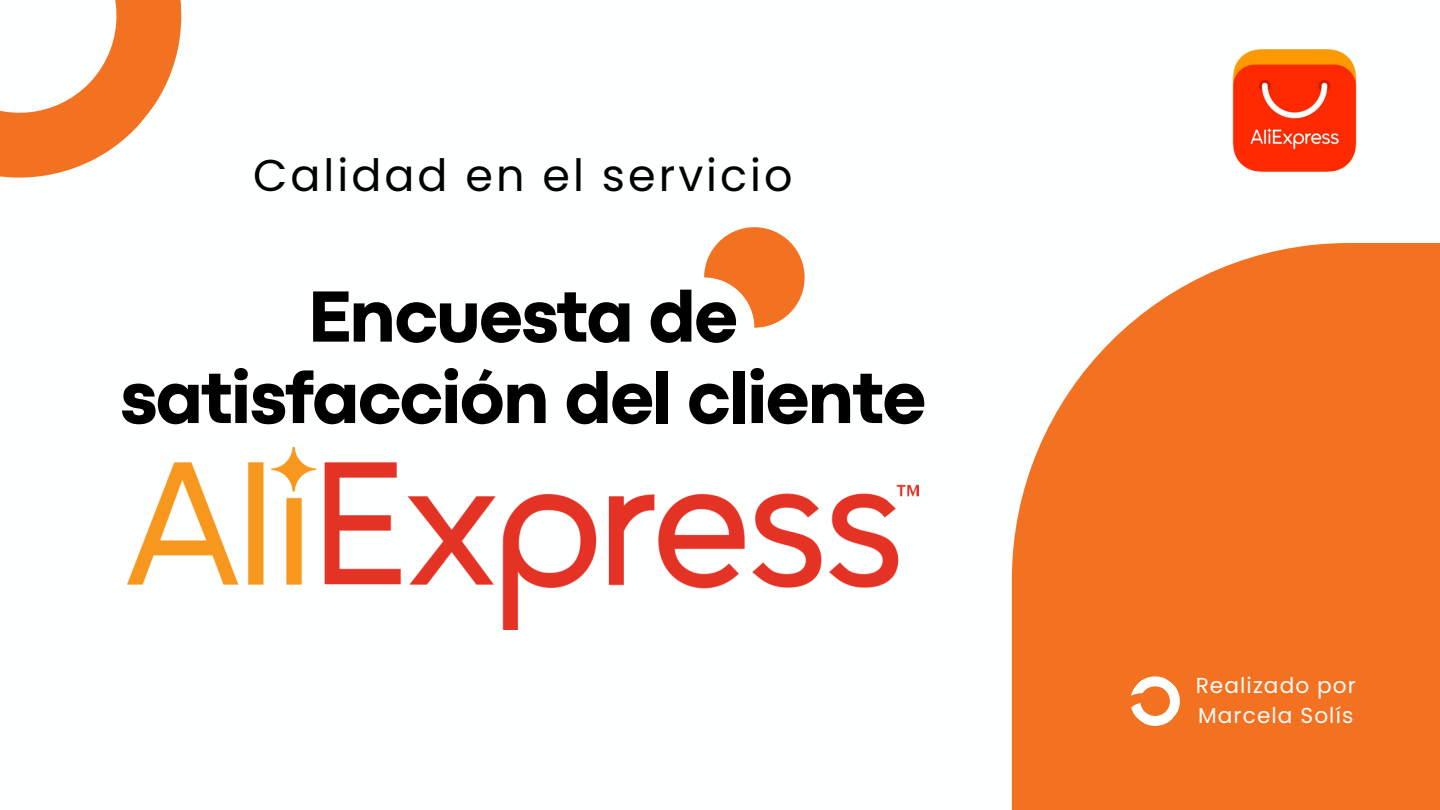
<style>
.page{position:relative;width:1440px;height:810px;background:#fff}
.page>*{position:absolute;margin:0;border:0;box-sizing:border-box;transform-origin:0 0}
.t1{font:800 75.6px/81.4px "Codec Pro";letter-spacing:-.025em;color:#000;text-align:center}
.t2{font:44.5px "Poppins";letter-spacing:.07em;color:#000}
.t3{font:21.7px/30px "Poppins";letter-spacing:.05em;color:#fdfbfb}
</style>
<div class="page">
<svg style="left:1012px;top:243px;width:428px;height:567px;background:#f48037"></svg>
<svg style="left:704px;top:227px;width:101px;height:101px;fill:#f37221"></svg>
<svg style="left:0;top:0;width:182px;height:178px"></svg>
<svg style="left:1120px;top:666px;width:70px;height:70px"></svg>
<img style="left:127px;top:448px;width:792px;height:182px">
<img style="left:1232px;top:49px;width:125px;height:124px">
<p class="t2" style="left:253px;top:144px;width:541px">Calidad en el servicio</p>
<p class="t1" style="left:120px;top:281px;width:808px">Encuesta de satisfacción del cliente</p>
<p class="t3" style="left:1196px;top:670px;width:162px">Realizado por<br>Marcela Solís</p>
</div>
